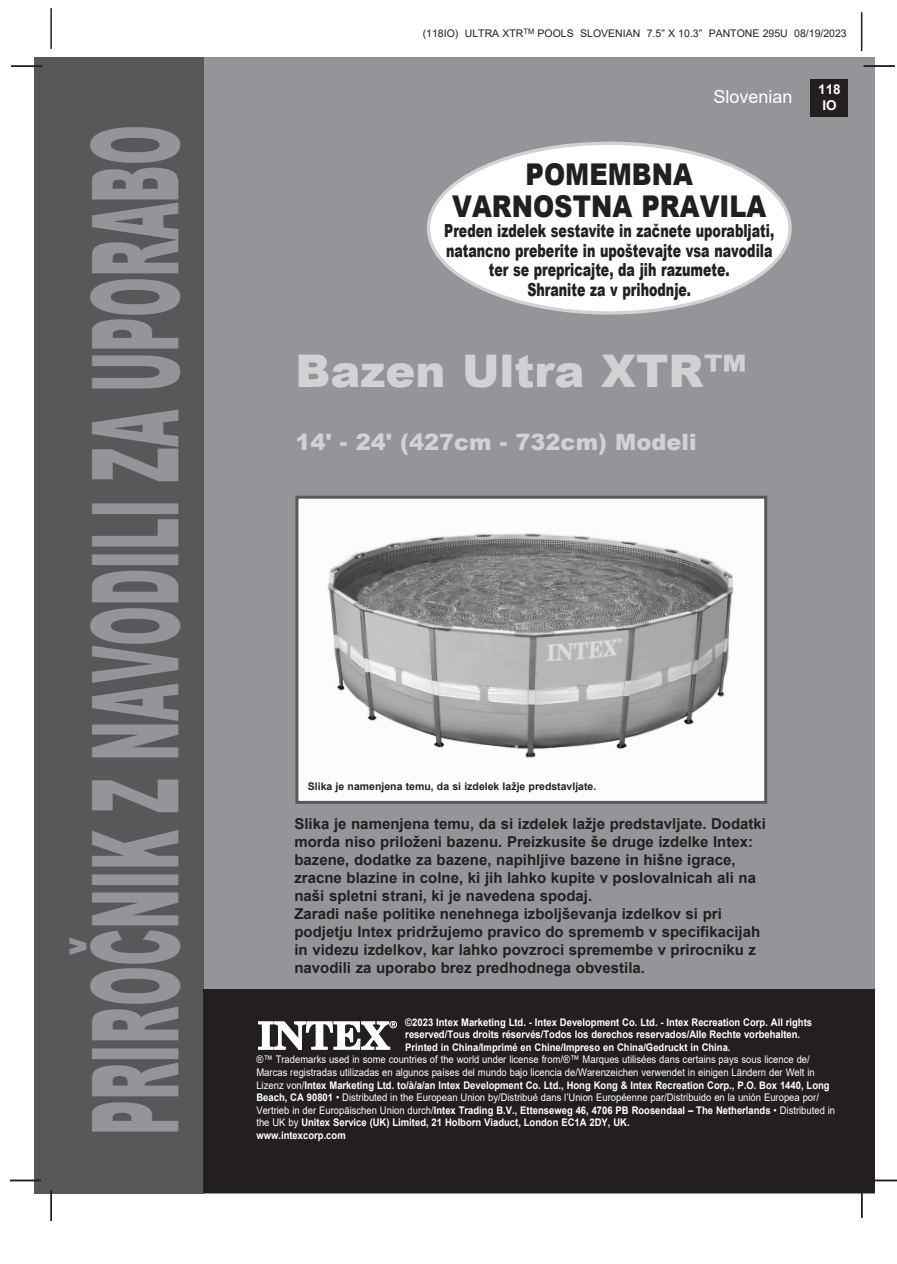
<style>
.page{position:relative;width:897px;height:1264px;background:#fff}
.page>*{position:absolute;margin:0;border:0;box-sizing:border-box;transform-origin:0 0}
.t1{font:900 120px "Arial";color:#939598;scale:.4 1}
.t2{font:900 45px "Arial";color:#d1d2d4}
.t3{font:900 30px "Arial";color:#231f20;scale:.85 1}
.t4{font:900 22.5px "Arial";color:#d1d2d4}
.t5{font:900 18px "Arial";color:#231f20;scale:.7 1}
.t6{font:18px "Arial";color:#fff}
.t7{font:700 15px/18px "Arial";color:#231f20}
.t8{font:700 13.5px/16.2px "Arial";color:#fff;text-align:center}
.t9{font:10.5px/12.6px "Arial";color:#fff;scale:.9 1}
.t10{font:700 10.5px/12.6px "Arial";color:#fff;scale:.9 1}
.t11{font:10.5px "Arial";color:#231f20}
.t12{font:700 10.5px "Arial";color:#231f20}
.s1{font-weight:700}
</style>
<div class="page">
<div style="left:203px;top:57px;width:672px;height:1136px;background:#939598"></div>
<div style="left:810px;top:79px;width:38px;height:38px;background:#231f20"></div>
<hr style="left:50px;top:8px;width:2px;height:41px;background:#231f20">
<hr style="left:860px;top:12px;width:2px;height:39px;background:#231f20">
<div style="left:34px;top:57px;width:169px;height:1136px;background:#57585a"></div>
<hr style="left:863px;top:65px;width:31px;height:2px;background:#231f20">
<hr style="left:865px;top:1179px;width:31px;height:2px;background:#231f20">
<hr style="left:860px;top:1188px;width:2px;height:29px;background:#231f20">
<hr style="left:50px;top:1190px;width:2px;height:31px;background:#231f20">
<hr style="left:10px;top:1179px;width:31px;height:2px;background:#231f20">
<hr style="left:11px;top:65px;width:31px;height:2px;background:#231f20">
<div style="left:203px;top:989px;width:672px;height:204px;background:#231f20"></div>
<div style="left:428px;top:143px;width:362px;height:170px;background:#fff;border-radius:50%"></div>
<img style="left:299px;top:500px;width:464px;height:300px">
<div style="left:295px;top:496px;width:472px;height:308px;border:3px solid #57585a"></div>
<svg style="left:258px;top:1021px;width:139px;height:28px"></svg>
<p class="t1" style="left:48px;top:1134px;width:2524px;rotate:-90deg">PRIROČNIK Z NAVODILI ZA UPORABO</p>
<p class="t11" style="left:423px;top:26px;width:425px">(118IO) ULTRA XTR<sup>TM</sup> POOLS SLOVENIAN 7.5” X 10.3” PANTONE 295U 08/19/2023</p>
<h3 class="t6" style="left:713px;top:84px;width:81px">Slovenian</h3>
<p class="t3" style="left:525px;top:152px;width:198px">POMEMBNA</p>
<p class="t3" style="left:452px;top:185px;width:371px">VARNOSTNA PRAVILA</p>
<p class="t5" style="left:444px;top:218px;width:473px">Preden izdelek sestavite in začnete uporabljati,</p>
<p class="t5" style="left:446px;top:237px;width:468px">natancno preberite in upoštevajte vsa navodila</p>
<p class="t5" style="left:488px;top:257px;width:346px">ter se prepricajte, da jih razumete.</p>
<p class="t5" style="left:527px;top:276px;width:235px">Shranite za v prihodnje.</p>
<p class="t2" style="left:295px;top:338px;width:452px">Bazen Ultra XTR™</p>
<p class="t4" style="left:295px;top:425px;width:402px">14' - 24' (427cm - 732cm) Modeli</p>
<p class="t8" style="left:818px;top:81px;width:24px">118<br>IO</p>
<p class="t12" style="left:308px;top:778px;width:290px">Slika je namenjena temu, da si izdelek lažje predstavljate.</p>
<p class="t7" style="left:294px;top:814px;width:473px">Slika je namenjena temu, da si izdelek lažje predstavljate. Dodatki</p>
<p class="t7" style="left:294px;top:832px;width:463px">morda niso priloženi bazenu. Preizkusite še druge izdelke Intex: bazene, dodatke za bazene, napihljive bazene in hišne igrace, zracne blazine in colne, ki jih lahko kupite v poslovalnicah ali na naši spletni strani, ki je navedena spodaj.</p>
<p class="t7" style="left:294px;top:904px;width:429px">Zaradi naše politike nenehnega izboljševanja izdelkov si pri</p>
<p class="t7" style="left:294px;top:922px;width:467px">podjetju Intex pridržujemo pravico do sprememb v specifikacijah in videzu izdelkov, kar lahko povzroci spremembe v prirocniku z navodili za uporabo brez predhodnega obvestila.</p>
<p class="t10" style="left:405px;top:1015px;width:453px">©2023 Intex Marketing Ltd. - Intex Development Co. Ltd. - Intex Recreation Corp. All rights reserved/Tous droits réservés/Todos los derechos reservados/Alle Rechte vorbehalten.</p>
<p class="t10" style="left:405px;top:1041px;width:363px">Printed in China/Imprimé en Chine/Impreso en China/Gedruckt in China.</p>
<p class="t9" style="left:256px;top:1053px;width:644px">®™ Trademarks used in some countries of the world under license from/®™ Marques utilisées dans certains pays sous licence de/ Marcas registradas utilizadas en algunos países del mundo bajo licencia de/Warenzeichen verwendet in einigen Ländern der Welt in Lizenz von/<span class="s1">Intex Marketing Ltd. to/à/a/an Intex Development Co. Ltd., Hong Kong &amp; Intex Recreation Corp., P.O. Box 1440, Long Beach, CA 90801</span> • Distributed in the European Union by/Distribué dans l’Union Européenne par/Distribuido en la unión Europea por/ Vertrieb in der Europäischen Union durch/<span class="s1">Intex Trading B.V., Ettenseweg 46, 4706 PB Roosendaal – The Netherlands</span> • Distributed in the UK by <span class="s1">Unitex Service (UK) Limited, 21 Holborn Viaduct, London EC1A 2DY, UK.</span></p>
<p class="t10" style="left:256px;top:1129px;width:101px">www.intexcorp.com</p>
</div>
